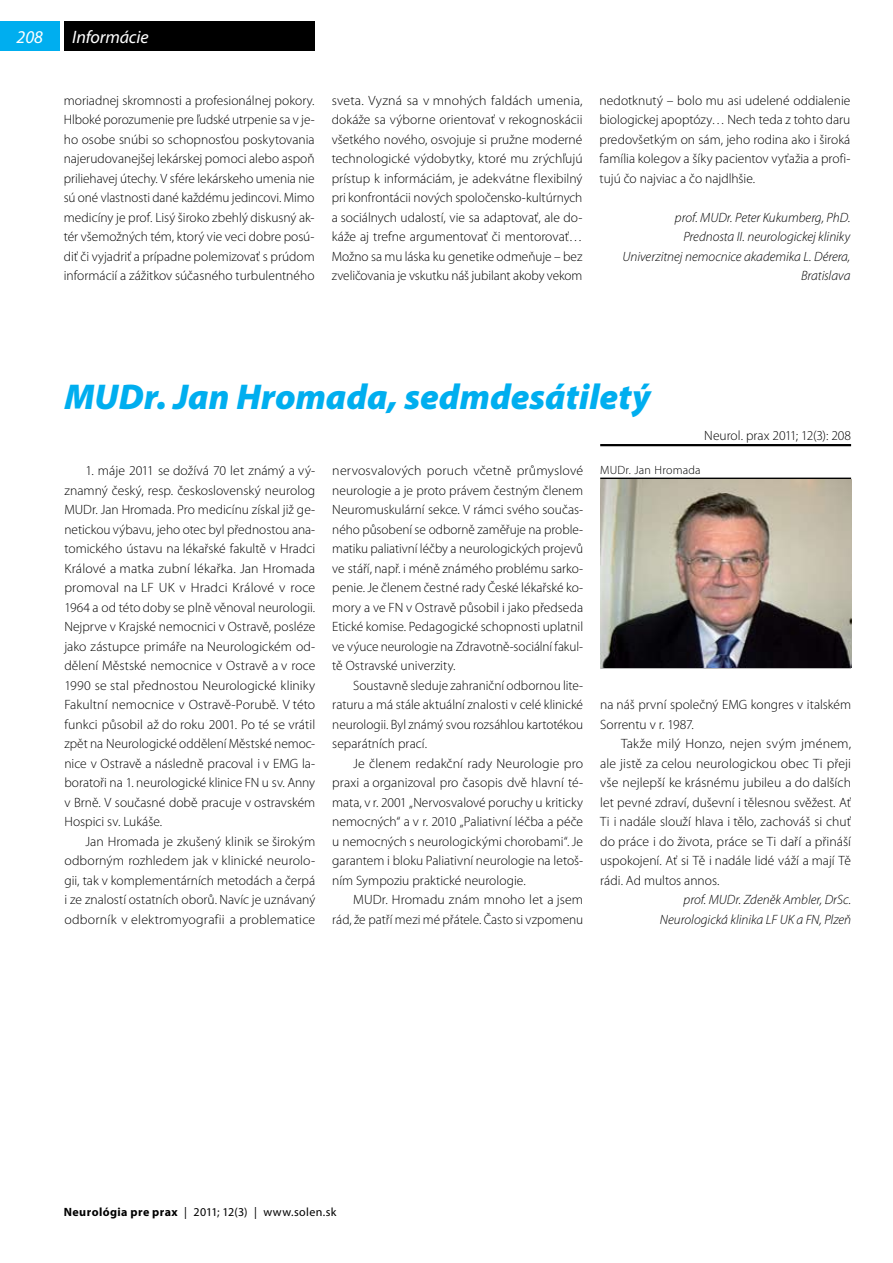
<style>
.page{position:relative;width:893px;height:1263px;background:#fff}
.page>*{position:absolute;margin:0;border:0;box-sizing:border-box;transform-origin:0 0}
.t1{font:italic 900 36px "Myriad Pro";color:#00aeef}
.t2{font:italic 18px "Myriad Pro";letter-spacing:-.01em;color:#fff}
.t3{font:300 13.5px/19.5px "Myriad Pro";color:#000;text-align:justify}
.t4{font:italic 300 13.5px/19.5px "Myriad Pro";color:#000;text-align:right}
.t5{font:12px "Myriad Pro";letter-spacing:.03em;color:#000}
.t6{font:300 12px "Myriad Pro";letter-spacing:.02em;color:#000}
.s1{font-weight:700}
</style>
<div class="page">
<div style="left:0;top:21px;width:60px;height:30px;background:#00aeef"></div>
<div style="left:64px;top:21px;width:251px;height:30px;background:#000"></div>
<hr style="left:600px;top:444px;width:251px;height:2px;background:#000">
<hr style="left:600px;top:478px;width:251px;height:1px;background:#000">
<hr style="left:600px;top:667px;width:251px;height:1px;background:#000">
<img style="left:600px;top:479px;width:251px;height:188px">
<h2 class="t2" style="left:16px;top:26px;width:28px">208</h2>
<h2 class="t2" style="left:72px;top:26px;width:78px">Informácie</h2>
<p class="t3" style="left:64px;top:90px;width:252px">moriadnej skromnosti a profesionálnej pokory.<br>Hlboké porozumenie pre ľudské utrpenie sa v je&shy;ho osobe snúbi so schopnosťou poskytovania najerudovanejšej lekárskej pomoci alebo aspoň priliehavej útechy. V sfére lekárskeho umenia nie sú oné vlastnosti dané každému jedincovi. Mimo medicíny je prof. Lisý široko zbehlý diskusný ak&shy;tér všemožných tém, ktorý vie veci dobre posú&shy;diť či vyjadriť a prípadne polemizovať s prúdom informácií a zážitkov súčasného turbulentného</p>
<p class="t3" style="left:332px;top:90px;width:252px">sveta. Vyzná sa v mnohých faldách umenia, dokáže sa výborne orientovať v rekognoskácii všetkého nového, osvojuje si pružne moderné technologické výdobytky, ktoré mu zrýchľujú prístup k informáciám, je adekvátne flexibilný pri konfrontácii nových spoločensko-kultúrnych a sociálnych udalostí, vie sa adaptovať, ale do&shy;káže aj trefne argumentovať či mentorovať… Možno sa mu láska ku genetike odmeňuje – bez zveličovania je vskutku náš jubilant akoby vekom</p>
<p class="t3" style="left:600px;top:90px;width:252px">nedotknutý – bolo mu asi udelené oddialenie biologickej apoptózy… Nech teda z tohto daru predovšetkým on sám, jeho rodina ako i široká família kolegov a šíky pacientov vyťažia a profi&shy;tujú čo najviac a čo najdlhšie.</p>
<p class="t4" style="left:622px;top:207px;width:229px">prof. MUDr. Peter Kukumberg, PhD.<br>Prednosta II. neurologickej kliniky<br>Univerzitnej nemocnice akademika L. Dérera,<br>Bratislava</p>
<h1 class="t1" style="left:64px;top:373px;width:588px">MUDr. Jan Hromada, sedmdesátiletý</h1>
<p class="t3" style="left:704px;top:426px;width:148px">Neurol. prax 2011; 12(3): 208</p>
<p class="t3" style="left:64px;top:461px;width:252px;text-indent:21px">1. máje 2011 se dožívá 70 let známý a vý&shy;znamný český, resp. československý neurolog MUDr. Jan Hromada. Pro medicínu získal již ge&shy;netickou výbavu, jeho otec byl přednostou ana&shy;tomického ústavu na lékařské fakultě v Hradci Králové a matka zubní lékařka. Jan Hromada promoval na LF UK v Hradci Králové v roce 1964 a od této doby se plně věnoval neurologii.<br>Nejprve v Krajské nemocnici v Ostravě, posléze jako zástupce primáře na Neurologickém od&shy;dělení Městské nemocnice v Ostravě a v roce 1990 se stal přednostou Neurologické kliniky Fakultní nemocnice v Ostravě-Porubě. V této funkci působil až do roku 2001. Po té se vrátil zpět na Neurologické oddělení Městské nemoc&shy;nice v Ostravě a následně pracoval i v EMG la&shy;boratoři na 1. neurologické klinice FN u sv. Anny v Brně. V současné době pracuje v ostravském Hospici sv. Lukáše.</p>
<p class="t3" style="left:64px;top:831px;width:252px;text-indent:21px">Jan Hromada je zkušený klinik se širokým odborným rozhledem jak v klinické neurolo&shy;gii, tak v komplementárních metodách a čerpá i ze znalostí ostatních oborů. Navíc je uznávaný odborník v elektromyografii a problematice</p>
<p class="t3" style="left:332px;top:461px;width:252px">nervosvalových poruch včetně průmyslové neurologie a je proto právem čestným členem Neuromuskulární sekce. V rámci svého součas&shy;ného působení se odborně zaměřuje na proble&shy;matiku paliativní léčby a neurologických projevů ve stáří, např. i méně známého problému sarko&shy;penie. Je členem čestné rady České lékařské ko&shy;mory a ve FN v Ostravě působil i jako předseda Etické komise. Pedagogické schopnosti uplatnil ve výuce neurologie na Zdravotně-sociální fakul&shy;tě Ostravské univerzity.</p>
<p class="t3" style="left:332px;top:675px;width:252px;text-indent:21px">Soustavně sleduje zahraniční odbornou lite&shy;raturu a má stále aktuální znalosti v celé klinické neurologii. Byl známý svou rozsáhlou kartotékou separátních prací.</p>
<p class="t3" style="left:332px;top:753px;width:252px;text-indent:21px">Je členem redakční rady Neurologie pro praxi a organizoval pro časopis dvě hlavní té&shy;mata, v r. 2001 „Nervosvalové poruchy u kriticky nemocných“ a v r. 2010 „Paliativní léčba a péče u nemocných s neurologickými chorobami“. Je garantem i bloku Paliativní neurologie na letoš&shy;ním Sympoziu praktické neurologie.</p>
<p class="t3" style="left:332px;top:890px;width:252px;text-align:right">MUDr. Hromadu znám mnoho let a jsem rád, že patří mezi mé přátele. Často si vzpomenu</p>
<p class="t6" style="left:600px;top:463px;width:102px">MUDr. Jan Hromada</p>
<p class="t3" style="left:600px;top:695px;width:252px">na náš první společný EMG kongres v italském<br>Sorrentu v r. 1987.</p>
<p class="t3" style="left:600px;top:734px;width:252px;text-indent:21px">Takže milý Honzo, nejen svým jménem, ale jistě za celou neurologickou obec Ti přeji vše nejlepší ke krásnému jubileu a do dalších let pevné zdraví, duševní i tělesnou svěžest. Ať Ti i nadále slouží hlava i tělo, zachováš si chuť do práce i do života, práce se Ti daří a přináší uspokojení. Ať si Tě i nadále lidé váží a mají Tě rádi. Ad multos annos.</p>
<p class="t4" style="left:660px;top:890px;width:193px">prof. MUDr. Zdeněk Ambler, DrSc.<br>Neurologická klinika LF UK a FN, Plzeň</p>
<p class="t5" style="left:64px;top:1205px;width:274px"><span class="s1">Neurológia pre prax</span> | 2011; 12(3) | www.solen.sk</p>
</div>
